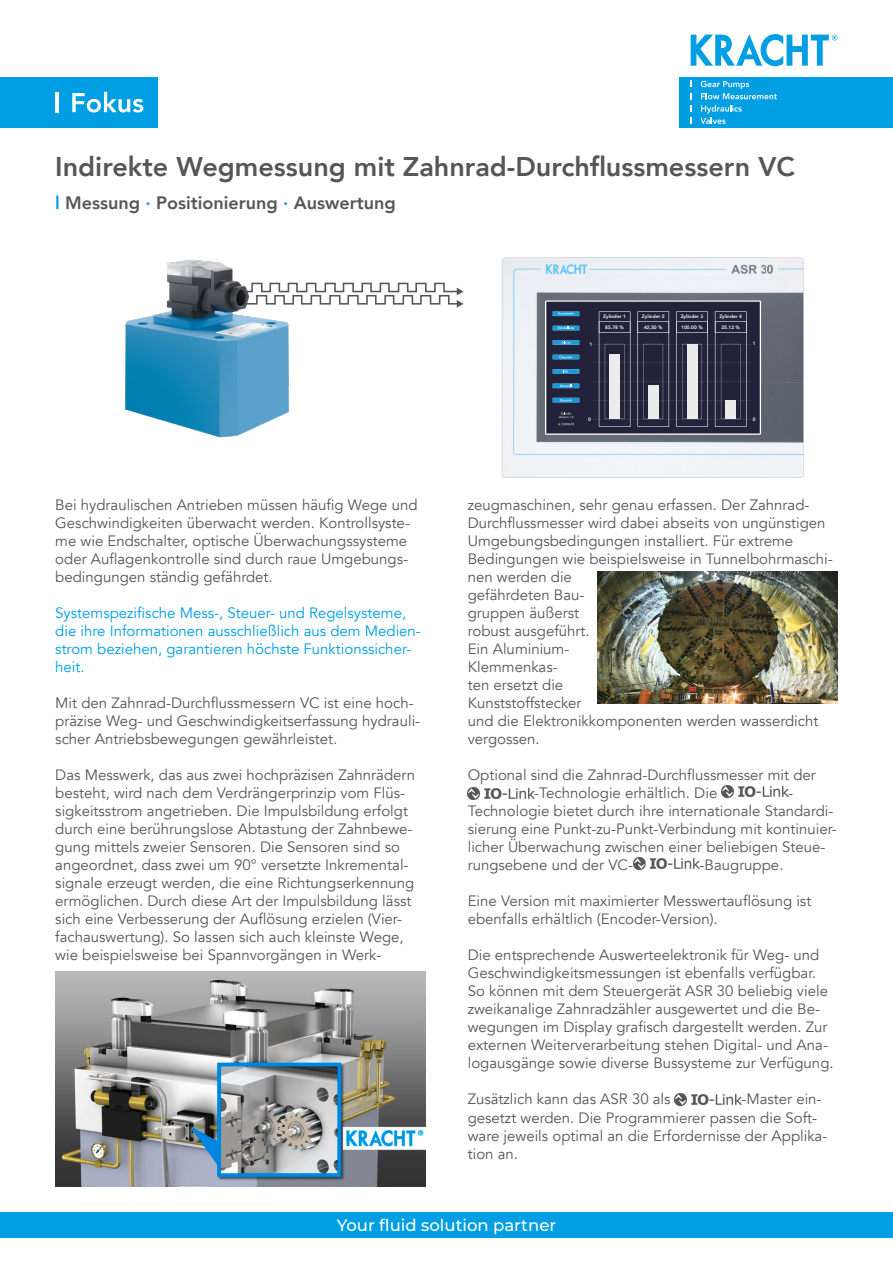
<style>
.page{position:relative;width:893px;height:1263px;background:#fff}
.page>*{position:absolute;margin:0;border:0;box-sizing:border-box;transform-origin:0 0}
.t1{font:800 27px "Avenir";color:#565655}
.t2{font:800 18px "Avenir";color:#565655}
.t3{font:500 16.5px "Montserrat";color:#fff}
.t4{font:15px/18px "Avenir";color:#565655}
.t5{font:15px/18px "Avenir";color:#009ee3}
.t6{font:800 4.8px "Avenir";color:#fff}
.s1{color:#009ee3}
</style>
<div class="page">
<div style="left:0;top:1212px;width:893px;height:25px;background:#009ee3"></div>
<div style="left:0;top:77px;width:157px;height:51px;background:#009ee3"></div>
<div style="left:680px;top:77px;width:213px;height:51px;background:#009ee3"></div>
<svg style="left:691px;top:34px;width:146px;height:32px"></svg>
<svg style="left:701px;top:81px;width:76px;height:18px"></svg>
<svg style="left:691px;top:105px;width:1px;height:19px"></svg>
<svg style="left:700px;top:105px;width:42px;height:19px"></svg>
<svg style="left:72px;top:92px;width:71px;height:21px"></svg>
<hr style="left:55px;top:92px;width:4px;height:20px;background:#fff">
<svg style="left:291px;top:283px;width:172px;height:25px"></svg>
<img style="left:468px;top:787px;width:66px;height:13px">
<img style="left:721px;top:785px;width:67px;height:13px">
<img style="left:633px;top:857px;width:67px;height:13px">
<img style="left:675px;top:1093px;width:66px;height:13px">
<img style="left:125px;top:259px;width:166px;height:179px">
<svg style="left:502px;top:258px;width:302px;height:220px;fill:#eceff4"></svg>
<svg style="left:545px;top:300px;width:216px;height:135px;background:#404459"></svg>
<img style="left:597px;top:572px;width:241px;height:131px">
<img style="left:55px;top:971px;width:370px;height:215px">
<h1 class="t1" style="left:55px;top:145px;width:741px">Indirekte Wegmessung mit Zahnrad-Durchflussmessern VC</h1>
<p class="t2" style="left:55px;top:189px;width:342px"><span class="s1">l</span> Messung <span class="s1">·</span> Positionierung <span class="s1">·</span> Auswertung</p>
<p class="t4" style="left:55px;top:496px;width:364px">Bei hydraulischen Antrieben müssen häufig Wege und Geschwindigkeiten überwacht werden. Kontrollsyste&shy;me wie Endschalter, optische Überwachungssysteme oder Auflagenkontrolle sind durch raue Umgebungs&shy;bedingungen ständig gefährdet.</p>
<p class="t5" style="left:55px;top:604px;width:367px">Systemspezifische Mess-, Steuer- und Regelsysteme, die ihre Informationen ausschließlich aus dem Medien&shy;strom beziehen, garantieren höchste Funktionssicher&shy;heit.</p>
<p class="t4" style="left:55px;top:694px;width:366px">Mit den Zahnrad-Durchflussmessern VC ist eine hoch&shy;präzise Weg- und Geschwindigkeitserfassung hydrauli&shy;scher Antriebsbewegungen gewährleistet.</p>
<p class="t4" style="left:55px;top:766px;width:361px">Das Messwerk, das aus zwei hochpräzisen Zahnrädern besteht, wird nach dem Verdrängerprinzip vom Flüs&shy;sigkeitsstrom angetrieben. Die Impulsbildung erfolgt durch eine berührungslose Abtastung der Zahnbewe&shy;gung mittels zweier Sensoren. Die Sensoren sind so angeordnet, dass zwei um 90° versetzte Inkremental&shy;signale erzeugt werden, die eine Richtungserkennung ermöglichen. Durch diese Art der Impulsbildung lässt sich eine Verbesserung der Auflösung erzielen (Vier&shy;fachauswertung). So lassen sich auch kleinste Wege, wie beispielsweise bei Spannvorgängen in Werk-</p>
<p class="t6" style="left:589px;top:340px;width:4px">1</p>
<p class="t6" style="left:603px;top:313px;width:24px">Zylinder 1</p>
<p class="t6" style="left:605px;top:324px;width:20px">85.78 %</p>
<p class="t6" style="left:642px;top:313px;width:24px">Zylinder 2</p>
<p class="t6" style="left:644px;top:324px;width:20px">42,50 %</p>
<p class="t6" style="left:681px;top:313px;width:24px">Zylinder 3</p>
<p class="t6" style="left:681px;top:324px;width:23px">100.00 %</p>
<p class="t6" style="left:719px;top:313px;width:24px">Zylinder 4</p>
<p class="t6" style="left:721px;top:324px;width:20px">25.12 %</p>
<p class="t6" style="left:753px;top:340px;width:4px">1</p>
<p class="t6" style="left:588px;top:415px;width:4px">0</p>
<p class="t6" style="left:753px;top:415px;width:4px">0</p>
<p class="t4" style="left:468px;top:496px;width:367px">zeugmaschinen, sehr genau erfassen. Der Zahnrad-<br>Durchflussmesser wird dabei abseits von ungünstigen<br>Umgebungsbedingungen installiert. Für extreme<br>Bedingungen wie beispielsweise in Tunnelbohrmaschi&shy;nen werden die<br>gefährdeten Bau-<br>gruppen äußerst<br>robust ausgeführt.<br>Ein Aluminium-<br>Klemmenkas-<br>ten ersetzt die<br>Kunststoffstecker<br>und die Elektronikkomponenten werden wasserdicht vergossen.</p>
<p class="t4" style="left:534px;top:766px;width:283px;text-indent:-67px">Optional sind die Zahnrad-Durchflussmesser mit der -Technologie erhältlich. Die</p>
<p class="t4" style="left:468px;top:784px;width:371px;text-indent:320px">- Technologie bietet durch ihre internationale Standardi&shy;sierung eine Punkt-zu-Punkt-Verbindung mit kontinuier&shy;licher Überwachung zwischen einer beliebigen Steue&shy;rungsebene und der VC-</p>
<p class="t4" style="left:700px;top:856px;width:85px">-Baugruppe.</p>
<p class="t4" style="left:468px;top:892px;width:345px">Eine Version mit maximierter Messwertauflösung ist ebenfalls erhältlich (Encoder-Version).</p>
<p class="t4" style="left:468px;top:946px;width:367px">Die entsprechende Auswerteelektronik für Weg- und Geschwindigkeitsmessungen ist ebenfalls verfügbar.<br>So können mit dem Steuergerät ASR 30 beliebig viele zweikanalige Zahnradzähler ausgewertet und die Be&shy;wegungen im Display grafisch dargestellt werden. Zur externen Weiterverarbeitung stehen Digital- und Ana&shy;logausgänge sowie diverse Bussysteme zur Verfügung.</p>
<p class="t4" style="left:468px;top:1090px;width:204px">Zusätzlich kann das ASR 30 als</p>
<p class="t4" style="left:468px;top:1090px;width:361px;text-indent:274px">-Master ein&shy;gesetzt werden. Die Programmierer passen die Soft&shy;ware jeweils optimal an die Erfordernisse der Applika&shy;tion an.</p>
<p class="t3" style="left:337px;top:1213px;width:221px">Your fluid solution partner</p>
</div>
